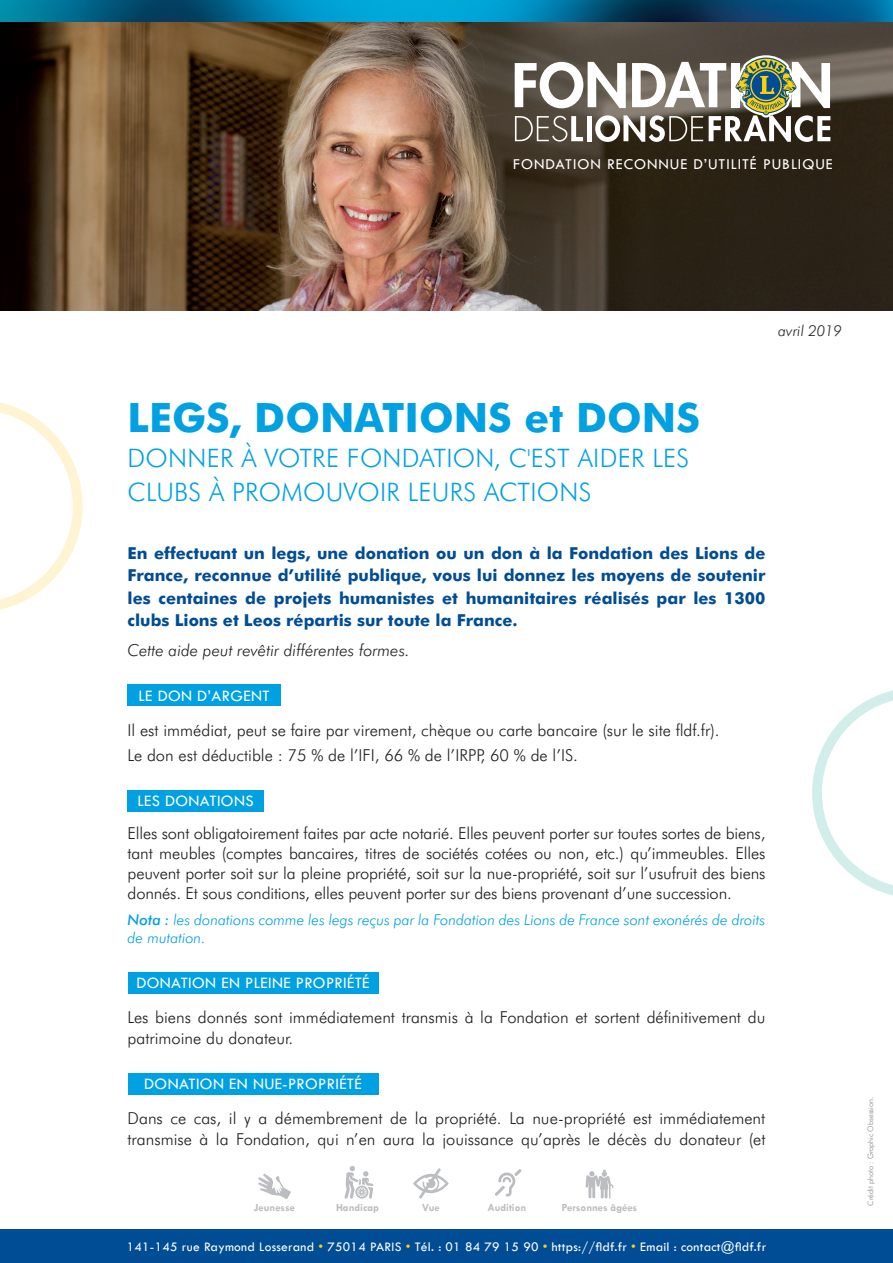
<style>
.page{position:relative;width:893px;height:1263px;background:#fff}
.page>*{position:absolute;margin:0;border:0;box-sizing:border-box;transform-origin:0 0}
.t1{font:700 40.5px "Futura BT";color:#00a1e3}
.t2{font:300 25.5px/34.5px "Futura BT";letter-spacing:.01em;color:#00a1e3}
.t3{font:300 16.5px/19.8px "Futura BT";color:#231f20}
.t4{font:700 16.5px/22.5px "Futura BT";color:#014d95;text-align:justify}
.t5{font:16.5px "Tw Cen";letter-spacing:.02em;color:#fff}
.t6{font:italic 300 16.5px "Futura BT";color:#231f20}
.t7{font:15.6px "Tw Cen";letter-spacing:.06em;color:#fff}
.t8{font:italic 300 15px/18px "Futura BT";color:#00a1e3}
.t9{font:italic 300 15px "Futura BT";color:#231f20}
.t10{font:13.5px "Tw Cen";letter-spacing:.02em;color:#fff}
.t11{font:700 10.8px "Tw Cen";color:#bcbdc0}
.t12{font:300 7.5px "Futura BT";color:#808285}
.s1{font-weight:500}
.s2{color:#fed006}
</style>
<div class="page">
<img style="left:0;top:0;width:893px;height:310px">
<div style="left:0;top:1230px;width:893px;height:33px;background:#014d95"></div>
<div style="left:128px;top:685px;width:153px;height:21px;background:#00a1e3"></div>
<div style="left:128px;top:790px;width:136px;height:21px;background:#00a1e3"></div>
<div style="left:128px;top:972px;width:250px;height:22px;background:#00a1e3"></div>
<div style="left:128px;top:1073px;width:250px;height:21px;background:#00a1e3"></div>
<svg style="left:515px;top:55px;width:315px;height:87px"></svg>
<svg style="left:495px;top:1169px;width:26px;height:27px"></svg>
<svg style="left:586px;top:1169px;width:27px;height:29px"></svg>
<svg style="left:258px;top:1173px;width:33px;height:26px"></svg>
<svg style="left:413px;top:1168px;width:36px;height:30px"></svg>
<svg style="left:344px;top:1166px;width:29px;height:33px"></svg>
<svg style="left:812px;top:690px;width:81px;height:206px"></svg>
<svg style="left:0;top:402px;width:83px;height:208px"></svg>
<p class="t7" style="left:513px;top:155px;width:321px">FONDATION RECONNUE D’UTILITÉ PUBLIQUE</p>
<p class="t9" style="left:778px;top:321px;width:65px">avril 2019</p>
<p class="t1" style="left:128px;top:393px;width:574px">LEGS, DONATIONS et DONS</p>
<p class="t2" style="left:128px;top:440px;width:563px">DONNER À VOTRE FONDATION, C'EST AIDER LES<br>CLUBS À PROMOUVOIR LEURS ACTIONS</p>
<p class="t4" style="left:128px;top:541px;width:639px">En effectuant un legs, une donation ou un don à la Fondation des Lions de France, reconnue d’utilité publique, vous lui donnez les moyens de soutenir les centaines de projets humanistes et humanitaires réalisés par les 1300 clubs Lions et Leos répartis sur toute la France.</p>
<p class="t6" style="left:128px;top:640px;width:284px">Cette aide peut revêtir différentes formes.</p>
<p class="t5" style="left:139px;top:685px;width:132px">LE DON D’ARGENT</p>
<p class="t3" style="left:128px;top:720px;width:594px">Il est immédiat, peut se faire par virement, chèque ou carte bancaire (sur le site fldf.fr).</p>
<p class="t3" style="left:128px;top:745px;width:452px">Le don est déductible : 75 % de l’IFI, 66 % de l’IRPP, 60 % de l’IS.</p>
<p class="t5" style="left:138px;top:790px;width:117px">LES DONATIONS</p>
<p class="t3" style="left:128px;top:823px;width:639px;text-align:justify">Elles sont obligatoirement faites par acte notarié. Elles peuvent porter sur toutes sortes de biens, tant meubles (comptes bancaires, titres de sociétés cotées ou non, etc.) qu’immeubles. Elles peuvent porter soit sur la pleine propriété, soit sur la nue-propriété, soit sur l’usufruit des biens donnés. Et sous conditions, elles peuvent porter sur des biens provenant d’une succession.</p>
<p class="t8" style="left:128px;top:911px;width:639px"><span class="s1">Nota :</span> les donations comme les legs reçus par la Fondation des Lions de France sont exonérés de droits de mutation.</p>
<p class="t5" style="left:137px;top:973px;width:234px">DONATION EN PLEINE PROPRIÉTÉ</p>
<p class="t3" style="left:128px;top:1007px;width:639px;line-height:21px">Les biens donnés sont immédiatement transmis à la Fondation et sortent définitivement du patrimoine du donateur.</p>
<p class="t5" style="left:144px;top:1074px;width:219px">DONATION EN NUE-PROPRIÉTÉ</p>
<p class="t3" style="left:128px;top:1108px;width:639px;line-height:21px">Dans ce cas, il y a démembrement de la propriété. La nue-propriété est immédiatement transmise à la Fondation, qui n’en aura la jouissance qu’après le décès du donateur (et</p>
<p class="t11" style="left:254px;top:1201px;width:43px">Jeunesse</p>
<p class="t11" style="left:336px;top:1201px;width:44px">Handicap</p>
<p class="t11" style="left:422px;top:1201px;width:19px">Vue</p>
<p class="t11" style="left:487px;top:1201px;width:40px">Audition</p>
<p class="t11" style="left:562px;top:1201px;width:77px">Personnes âgées</p>
<p class="t10" style="left:127px;top:1238px;width:641px">141-145 rue Raymond Losserand <span class="s2">•</span> 75014 PARIS <span class="s2">•</span> Tél. : 01 84 79 15 90 <span class="s2">•</span> https://fldf.fr <span class="s2">•</span> Email : contact@fldf.fr</p>
<p class="t12" style="left:866px;top:1205px;width:110px;rotate:-90deg">Crédit photo : Graphic Obsession.</p>
</div>
